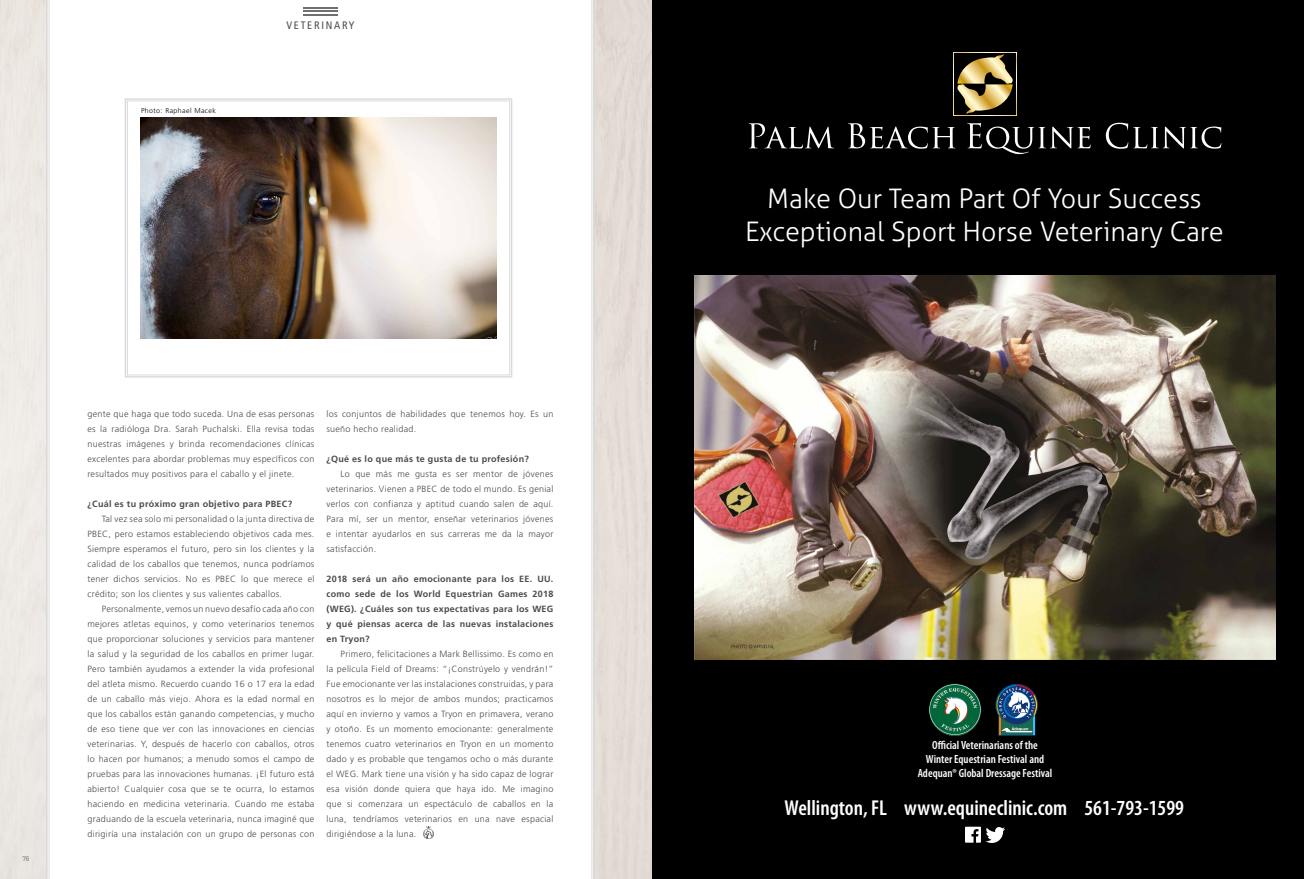
<style>
.page{position:relative;width:1304px;height:879px;background:#fff}
.page>*{position:absolute;margin:0;border:0;box-sizing:border-box;transform-origin:0 0}
.t1{font:300 27px/32.3px "Aller";color:#fff;text-align:center}
.t2{font:600 condensed 21.6px "Myriad Pro";color:#fff}
.t3{font:600 condensed 11.8px/14.2px "Myriad Pro";color:#fff;text-align:center}
.t4{font:condensed 10.8px "Frutiger";letter-spacing:.16em;color:#4a4a49}
.t5{font:300 9px/15px "Frutiger";letter-spacing:.03em;color:#4a4a49;text-align:justify}
.t6{font:700 9px/15px "Frutiger";letter-spacing:.03em;color:#4a4a49;text-align:justify}
.t7{font:300 7px "Frutiger";letter-spacing:.06em;color:#000}
.t8{font:6.5px "Glypha";color:#706f6f}
</style>
<div class="page">
<hr style="left:303px;top:11px;width:35px;height:1px;background:#706f6f">
<hr style="left:303px;top:14px;width:35px;height:1px;background:#706f6f">
<hr style="left:303px;top:7px;width:35px;height:2px;background:#706f6f">
<div style="left:652px;top:0;width:652px;height:879px;background:#000"></div>
<img style="left:929px;top:684px;width:52px;height:52px;border-radius:26px">
<svg style="left:995px;top:684px;width:43px;height:52px;background:#446277"></svg>
<svg style="left:953px;top:52px;width:64px;height:64px"></svg>
<svg style="left:749px;top:123px;width:85px;height:25px"></svg>
<svg style="left:848px;top:123px;width:107px;height:26px"></svg>
<svg style="left:967px;top:123px;width:124px;height:31px"></svg>
<svg style="left:1106px;top:123px;width:115px;height:26px"></svg>
<svg style="left:965px;top:826px;width:40px;height:17px"></svg>
<img style="left:695px;top:275px;width:580px;height:384px">
<svg style="left:423px;top:826px;width:10px;height:13px"></svg>
<svg style="left:124px;top:98px;width:389px;height:280px"></svg>
<div style="left:127px;top:101px;width:383px;height:274px;border:1px solid #dadada"></div>
<img style="left:140px;top:118px;width:357px;height:220px">
<p class="t7" style="left:141px;top:107px;width:76px">Photo: Raphael Macek</p>
<p class="t4" style="left:286px;top:19px;width:70px">VETERINARY</p>
<p class="t8" style="left:22px;top:854px;width:9px">76</p>
<p class="t5" style="left:87px;top:406px;width:228px">gente que haga que todo suceda. Una de esas personas es la radióloga Dra. Sarah Puchalski. Ella revisa todas nuestras imágenes y brinda recomendaciones clínicas excelentes para abordar problemas muy específicos con resultados muy positivos para el caballo y el jinete.</p>
<p class="t6" style="left:87px;top:496px;width:206px">¿Cuál es tu próximo gran objetivo para PBEC?</p>
<p class="t5" style="left:87px;top:511px;width:228px;text-indent:14px">Tal vez sea solo mi personalidad o la junta directiva de PBEC, pero estamos estableciendo objetivos cada mes.<br>Siempre esperamos el futuro, pero sin los clientes y la calidad de los caballos que tenemos, nunca podríamos tener dichos servicios. No es PBEC lo que merece el crédito; son los clientes y sus valientes caballos.</p>
<p class="t5" style="left:87px;top:601px;width:228px;text-indent:14px">Personalmente, vemos un nuevo desafío cada año con mejores atletas equinos, y como veterinarios tenemos que proporcionar soluciones y servicios para mantener la salud y la seguridad de los caballos en primer lugar.<br>Pero también ayudamos a extender la vida profesional del atleta mismo. Recuerdo cuando 16 o 17 era la edad de un caballo más viejo. Ahora es la edad normal en que los caballos están ganando competencias, y mucho de eso tiene que ver con las innovaciones en ciencias veterinarias. Y, después de hacerlo con caballos, otros lo hacen por humanos; a menudo somos el campo de pruebas para las innovaciones humanas. ¡El futuro está abierto! Cualquier cosa que se te ocurra, lo estamos haciendo en medicina veterinaria. Cuando me estaba graduando de la escuela veterinaria, nunca imaginé que dirigiría una instalación con un grupo de personas con</p>
<p class="t5" style="left:326px;top:406px;width:228px">los conjuntos de habilidades que tenemos hoy. Es un sueño hecho realidad.</p>
<p class="t6" style="left:326px;top:451px;width:204px">¿Qué es lo que más te gusta de tu profesión?</p>
<p class="t5" style="left:326px;top:466px;width:228px;text-indent:14px">Lo que más me gusta es ser mentor de jóvenes veterinarios. Vienen a PBEC de todo el mundo. Es genial verlos con confianza y aptitud cuando salen de aquí.<br>Para mí, ser un mentor, enseñar veterinarios jóvenes e intentar ayudarlos en sus carreras me da la mayor satisfacción.</p>
<p class="t6" style="left:326px;top:571px;width:228px">2018 será un año emocionante para los EE. UU. como sede de los World Equestrian Games 2018 (WEG). ¿Cuáles son tus expectativas para los WEG y qué piensas acerca de las nuevas instalaciones en Tryon?</p>
<p class="t5" style="left:326px;top:646px;width:228px;text-indent:14px">Primero, felicitaciones a Mark Bellissimo. Es como en la película Field of Dreams: “¡Constrúyelo y vendrán!” Fue emocionante ver las instalaciones construidas, y para nosotros es lo mejor de ambos mundos; practicamos aquí en invierno y vamos a Tryon en primavera, verano y otoño. Es un momento emocionante: generalmente tenemos cuatro veterinarios en Tryon en un momento dado y es probable que tengamos ocho o más durante el WEG. Mark tiene una visión y ha sido capaz de lograr esa visión donde quiera que haya ido. Me imagino que si comenzara un espectáculo de caballos en la luna, tendríamos veterinarios en una nave espacial dirigiéndose a la luna.</p>
<h1 class="t1" style="left:745px;top:183px;width:480px">Make Our Team Part Of Your Success<br>Exceptional Sport Horse Veterinary Care</h1>
<h3 class="t3" style="left:918px;top:738px;width:136px">Official Veterinarians of the<br>Winter Equestrian Festival and<br>Adequan® Global Dressage Festival</h3>
<h2 class="t2" style="left:785px;top:796px;width:401px">Wellington, FL www.equineclinic.com 561-793-1599</h2>
</div>
